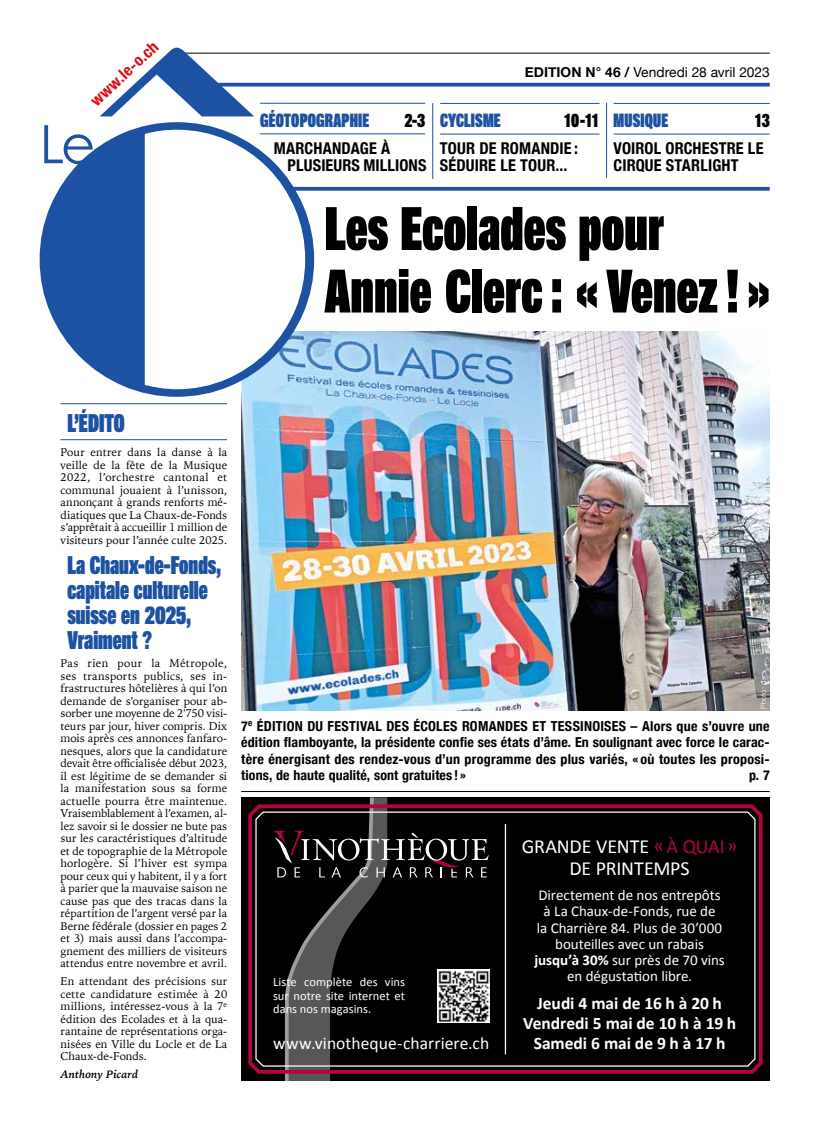
<style>
.page{position:relative;width:830px;height:1134px;background:#fff}
.page>*{position:absolute;margin:0;border:0;box-sizing:border-box;transform-origin:0 0}
.t1{font:60px/62.5px "Neue Helvetica 99 Cm Blk";letter-spacing:.005em;color:#000}
.t2{font:25px/25px "Neue Helvetica 99 Cm Blk";color:#1c52a1}
.t3{font:20px/21.2px "Calibri";letter-spacing:-.005em;color:#fff;text-align:center}
.t4{font:18.75px "Neue Helvetica 99 Cm Blk";letter-spacing:.01em;color:#1c52a1}
.t5{font:18.75px "Neue Helvetica 99 Cm Blk";color:#000}
.t6{font:700 17.5px/20px "Calibri";letter-spacing:-.005em;color:#fff;text-align:center}
.t7{font:17.5px "Calibri";letter-spacing:.005em;color:#fff}
.t8{font:700 condensed 16.25px/17.5px "Helvetica Neue";letter-spacing:.01em;color:#000}
.t9{font:700 condensed 16.25px "Helvetica Neue";color:#e30613}
.t10{font:15px/16.2px "Calibri";letter-spacing:-.005em;color:#fff;text-align:center}
.t11{font:700 condensed 13.75px/16.5px "Helvetica Neue";letter-spacing:.01em;color:#000;text-align:justify}
.t12{font:13.75px "Helvetica Neue";color:#000}
.t13{font:12.5px/13.8px "Calibri";color:#fff;text-align:justify}
.t14{font:11.25px/12.5px "Iowan Old Style";color:#000;text-align:justify}
.t15{font:italic 700 11.25px "Iowan Old Style";letter-spacing:.005em;color:#000}
.t16{font:300 7.5px "Helvetica Neue";letter-spacing:.015em;color:#fff}
.s1{font-weight:700}
.s2{color:#000}
.s3{color:#b10346}
</style>
<div class="page">
<img style="left:241px;top:332px;width:528px;height:378px">
<hr style="left:60px;top:403px;width:167px;height:1px;background:#1c52a1">
<hr style="left:60px;top:439px;width:167px;height:1px;background:#1c52a1">
<svg style="left:314px;top:187px;width:455px;height:4px;fill:#1c52a1"></svg>
<svg style="left:314px;top:83px;width:455px;height:4px;fill:#1c52a1"></svg>
<hr style="left:184px;top:53px;width:585px;height:1px;background:#000">
<hr style="left:241px;top:791px;width:528px;height:1px;background:#000">
<hr style="left:260px;top:103px;width:165px;height:1px;background:#1c52a1">
<hr style="left:260px;top:134px;width:165px;height:1px;background:#1c52a1">
<hr style="left:440px;top:103px;width:159px;height:1px;background:#1c52a1">
<hr style="left:440px;top:134px;width:159px;height:1px;background:#1c52a1">
<hr style="left:613px;top:103px;width:156px;height:1px;background:#1c52a1">
<hr style="left:613px;top:134px;width:156px;height:1px;background:#1c52a1">
<hr style="left:432px;top:103px;width:1px;height:76px;background:#1c52a1">
<hr style="left:606px;top:103px;width:1px;height:75px;background:#1c52a1">
<svg style="left:40px;top:48px;width:274px;height:349px"></svg>
<div style="left:241px;top:797px;width:528px;height:284px;background:#000"></div>
<svg style="left:248px;top:804px;width:515px;height:270px"></svg>
<svg style="left:254px;top:810px;width:501px;height:257px"></svg>
<svg style="left:274px;top:797px;width:214px;height:284px"></svg>
<hr style="left:504px;top:824px;width:2px;height:230px;background:#fff">
<h3 class="t9" style="left:83px;top:93px;width:88px;rotate:-43deg">www.le-o.ch</h3>
<p class="t12" style="left:524px;top:62px;width:246px"><span class="s1">EDITION N° 46 /</span> Vendredi 28 avril 2023</p>
<h3 class="t4" style="left:260px;top:108px;width:111px">GÉOTOPOGRAPHIE</h3>
<h3 class="t4" style="left:404px;top:108px;width:98px"><span class="s2">2-3</span> CYCLISME</h3>
<h3 class="t4" style="left:563px;top:108px;width:106px"><span class="s2">10-11</span> MUSIQUE</h3>
<h3 class="t5" style="left:754px;top:108px;width:17px">13</h3>
<h3 class="t8" style="left:287px;top:138px;width:140px;text-indent:-14px">MARCHANDAGE À<br>PLUSIEURS MILLIONS</h3>
<h3 class="t8" style="left:613px;top:138px;width:151px">VOIROL ORCHESTRE LE<br>CIRQUE STARLIGHT</h3>
<h3 class="t8" style="left:439px;top:138px;width:139px">TOUR DE ROMANDIE :<br>SÉDUIRE LE TOUR...</h3>
<h1 class="t1" style="left:324px;top:196px;width:446px">Les Ecolades pour<br>Annie Clerc: « Venez!»</h1>
<h2 class="t2" style="left:67px;top:410px;width:59px">L’ÉDITO</h2>
<p class="t14" style="left:60px;top:446px;width:168px">Pour entrer dans la danse à la veille de la fête de la Musique 2022, l’orchestre cantonal et communal jouaient à l’unisson, annonçant à grands renforts mé&shy;diatiques que La Chaux-de-Fonds s’apprêtait à accueillir 1 million de visiteurs pour l’année culte 2025.</p>
<h2 class="t2" style="left:67px;top:552px;width:155px">La Chaux-de-Fonds, capitale culturelle suisse en 2025,<br>Vraiment ?</h2>
<p class="t14" style="left:60px;top:657px;width:168px">Pas rien pour la Métropole, ses transports publics, ses in&shy;frastructures hôtelières à qui l’on demande de s’organiser pour ab&shy;sorber une moyenne de 2'750 visi&shy;teurs par jour, hiver compris. Dix mois après ces annonces fanfaro&shy;nesques, alors que la candidature devait être officialisée début 2023, il est légitime de se demander si la manifestation sous sa forme actuelle pourra être maintenue.<br>Vraisemblablement à l’examen, al&shy;lez savoir si le dossier ne bute pas sur les caractéristiques d’altitude et de topographie de la Métropole horlogère. Si l’hiver est sympa pour ceux qui y habitent, il y a fort à parier que la mauvaise saison ne cause pas que des tracas dans la répartition de l’argent versé par la Berne fédérale (dossier en pages 2 et 3) mais aussi dans l’accompa&shy;gnement des milliers de visiteurs attendus entre novembre et avril.</p>
<p class="t14" style="left:60px;top:975px;width:168px">En attendant des précisions sur cette candidature estimée à 20 millions, intéressez-vous à la 7<sup>e </sup>édition des Ecolades et à la qua&shy;rantaine de représentations orga&shy;nisées en Ville du Locle et de La Chaux-de-Fonds.</p>
<p class="t15" style="left:60px;top:1064px;width:79px">Anthony Picard</p>
<p class="t16" style="left:757px;top:709px;width:34px;rotate:-90deg">Photo: gs</p>
<p class="t11" style="left:241px;top:717px;width:529px">7<sup>e</sup> ÉDITION DU FESTIVAL DES ÉCOLES ROMANDES ET TESSINOISES – Alors que s’ouvre une édition flamboyante, la présidente confie ses états d’âme. En soulignant avec force le carac&shy;tère énergisant des rendez-vous d’un programme des plus variés, « où toutes les proposi&shy;tions, de haute qualité, sont gratuites ! »</p>
<p class="t11" style="left:748px;top:766px;width:22px">p. 7</p>
<p class="t13" style="left:273px;top:974px;width:133px">Liste complète des vins sur notre site internet et dans nos magasins.</p>
<h3 class="t7" style="left:273px;top:1032px;width:217px">www.vinotheque-charriere.ch</h3>
<h3 class="t3" style="left:521px;top:835px;width:217px">GRANDE VENTE <span class="s3">« À QUAI »<br></span>DE PRINTEMPS</h3>
<h3 class="t10" style="left:534px;top:886px;width:192px">Directement de nos entrepôts à La Chaux-de-Fonds, rue de<br>la Charrière 84. Plus de 30’000 bouteilles avec un rabais <span class="s1">jusqu’à 30%</span> sur près de 70 vins en dégustation libre.</h3>
<h3 class="t6" style="left:522px;top:992px;width:214px">Jeudi 4 mai de 16 h à 20 h<br>Vendredi 5 mai de 10 h à 19 h<br>Samedi 6 mai de 9 h à 17 h</h3>
</div>
